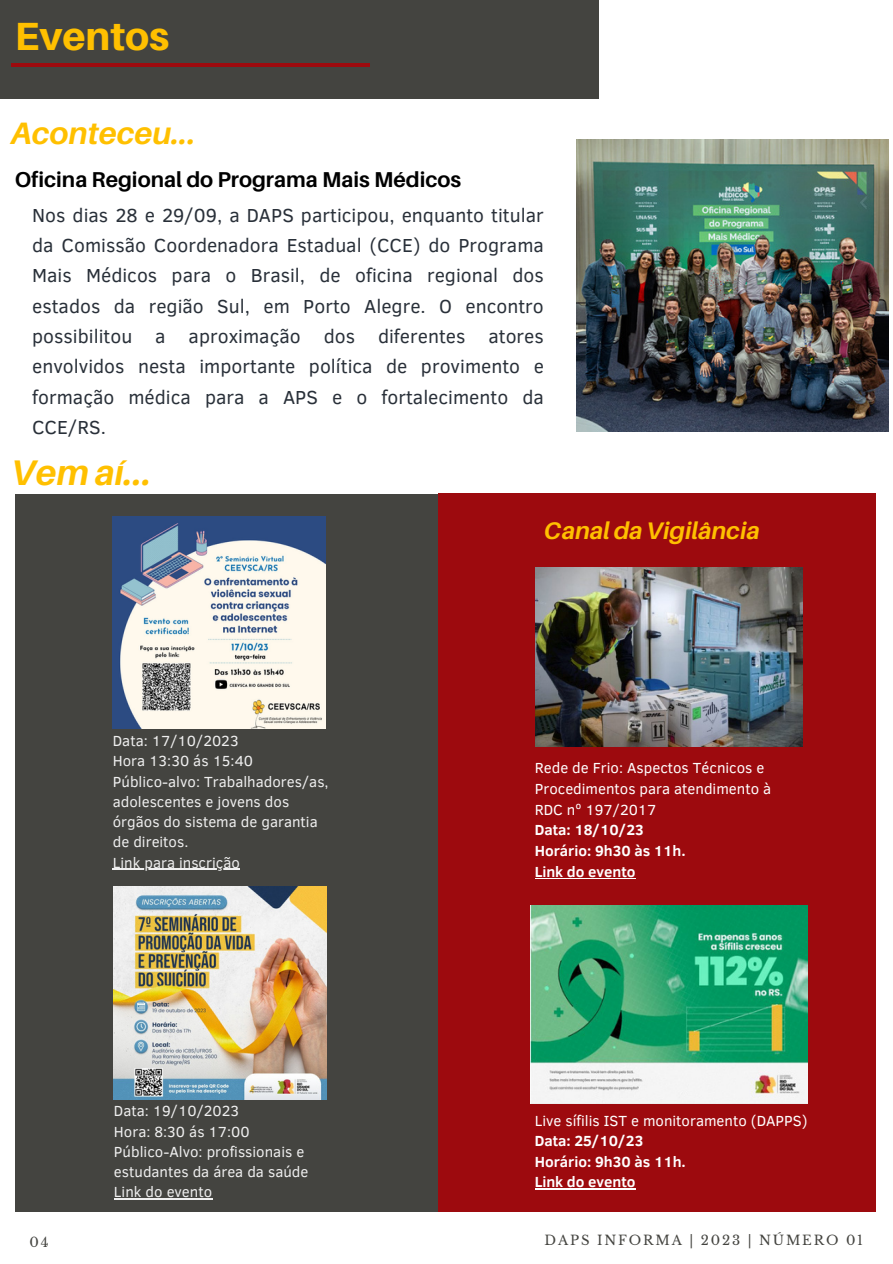
<style>
.page{position:relative;width:893px;height:1264px;background:#fff}
.page>*{position:absolute;margin:0;border:0;box-sizing:border-box;transform-origin:0 0}
.t1{font:800 39.3px "Aileron";color:#ffc000}
.t2{font:italic 700 35.55px "Aileron";color:#ffc000}
.t3{font:italic 700 30.9px "Aileron";color:#ffc000}
.t4{font:italic 700 24px "Aileron";color:#ffc000}
.t5{font:700 21.45px "Aileron";color:#000}
.t6{font:19.35px/30.3px "Clear Sans";color:#293039;text-align:justify}
.t7{font:15px/20.2px "Clear Sans";color:#efefef}
.t8{font:15px/20.7px "Clear Sans";color:#fff}
.t9{font:700 15px "Clear Sans";color:#fff}
.t10{font:13.2px "Libre Baskerville";letter-spacing:.14em;color:#444440}
</style>
<div class="page">
<div style="left:15px;top:494px;width:430px;height:717px;background:#444440"></div>
<img style="left:113px;top:516px;width:212px;height:213px">
<img style="left:114px;top:886px;width:212px;height:213px">
<img style="left:576px;top:139px;width:312px;height:292px">
<div style="left:438px;top:493px;width:437px;height:718px;background:#9d0a0e"></div>
<img style="left:535px;top:567px;width:267px;height:179px">
<img style="left:531px;top:905px;width:276px;height:198px">
<div style="left:0;top:0;width:598px;height:99px;background:#444440"></div>
<hr style="left:11px;top:63px;width:358px;height:4px;background:#9d0a0e">
<hr style="left:113px;top:868px;width:127px;height:1px;background:#efefef">
<hr style="left:114px;top:1198px;width:98px;height:1px;background:#efefef">
<hr style="left:534px;top:877px;width:101px;height:1px;background:#fff">
<hr style="left:534px;top:1187px;width:101px;height:2px;background:#fff">
<p class="t1" style="left:15px;top:12px;width:156px">Eventos</p>
<p class="t3" style="left:11px;top:114px;width:186px">Aconteceu...</p>
<p class="t5" style="left:15px;top:166px;width:448px">Oficina Regional do Programa Mais Médicos</p>
<p class="t6" style="left:32px;top:199px;width:513px">Nos dias 28 e 29/09, a DAPS participou, enquanto titular da Comissão Coordenadora Estadual (CCE) do Programa Mais Médicos para o Brasil, de oficina regional dos estados da região Sul, em Porto Alegre. O encontro possibilitou a aproximação dos diferentes atores envolvidos nesta importante política de provimento e formação médica para a APS e o fortalecimento da CCE/RS.</p>
<p class="t2" style="left:11px;top:451px;width:142px">Vem aí...</p>
<p class="t7" style="left:113px;top:730px;width:127px">Data: 17/10/2023</p>
<p class="t7" style="left:113px;top:750px;width:142px">Hora 13:30 ás 15:40</p>
<p class="t7" style="left:113px;top:770px;width:217px">Público-alvo: Trabalhadores/as, adolescentes e jovens dos órgãos do sistema de garantia de direitos.</p>
<p class="t7" style="left:113px;top:851px;width:128px">Link para inscrição</p>
<p class="t7" style="left:114px;top:1100px;width:127px">Data: 19/10/2023</p>
<p class="t7" style="left:114px;top:1120px;width:137px">Hora: 8:30 ás 17:00</p>
<p class="t7" style="left:114px;top:1140px;width:196px">Público-Alvo: profissionais e estudantes da área da saúde</p>
<p class="t7" style="left:114px;top:1181px;width:100px">Link do evento</p>
<p class="t4" style="left:544px;top:515px;width:217px">Canal da Vigilância</p>
<p class="t8" style="left:534px;top:756px;width:238px">Rede de Frio: Aspectos Técnicos e<br>Procedimentos para atendimento à<br>RDC nº 197/2017</p>
<p class="t9" style="left:534px;top:819px;width:111px">Data: 18/10/23</p>
<p class="t9" style="left:534px;top:839px;width:152px">Horário: 9h30 às 11h.</p>
<p class="t9" style="left:534px;top:860px;width:102px">Link do evento</p>
<p class="t8" style="left:534px;top:1109px;width:274px">Live sífilis IST e monitoramento (DAPPS)</p>
<p class="t9" style="left:534px;top:1130px;width:110px">Data: 25/10/23</p>
<p class="t9" style="left:534px;top:1150px;width:153px">Horário: 9h30 às 11h.</p>
<p class="t9" style="left:534px;top:1170px;width:102px">Link do evento</p>
<p class="t10" style="left:29px;top:1233px;width:21px">04</p>
<p class="t10" style="left:544px;top:1231px;width:320px">DAPS INFORMA | 2023 | NÚMERO 01</p>
</div>
